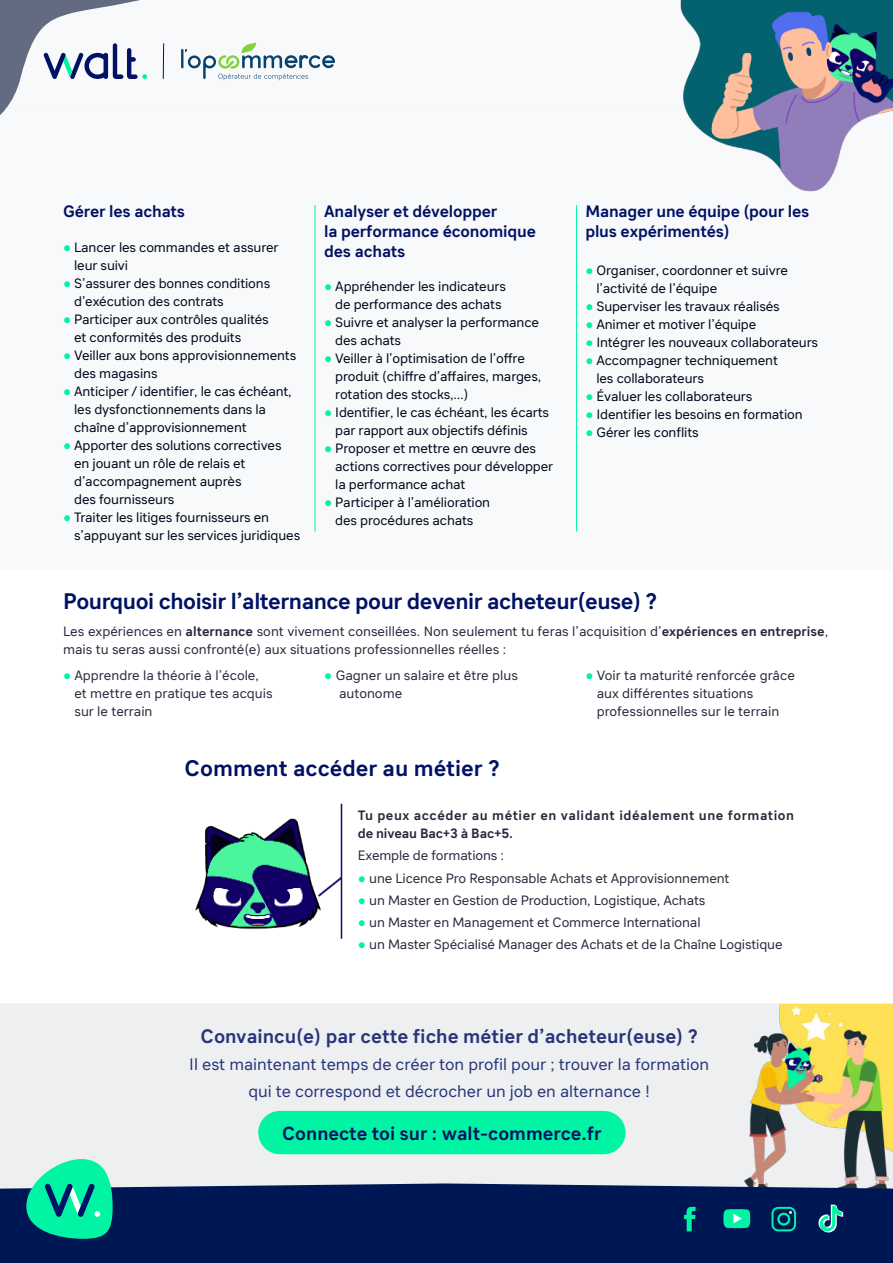
<style>
.page{position:relative;width:893px;height:1263px;background:#fff}
.page>*{position:absolute;margin:0;border:0;box-sizing:border-box;transform-origin:0 0}
.t1{font:700 22.5px "Sebino";letter-spacing:-.02em;color:#011163}
.t2{font:700 22.5px "Sebino";color:#011163}
.t3{font:700 19.5px "Sebino";color:#27357a}
.t4{font:700 18.9px "Sebino";color:#011163}
.t5{font:700 16.5px/19.8px "Sebino";letter-spacing:-.01em;color:#011163}
.t6{font:16.5px/27.2px "Sebino";color:#27357a;text-align:center}
.t7{font:13.5px/18px "Sebino";letter-spacing:-.01em;color:#00051a}
.t8{font:13.5px/18px "Sebino";letter-spacing:-.005em;color:#262b3c}
.t9{font:700 13.5px/18px "Sebino";letter-spacing:.035em;color:#262b3c}
.s1{font-family:"Impact";color:#00f4a3}
.s2{font-weight:700}
</style>
<div class="page">
<div style="left:0;top:0;width:893px;height:107px;background:#f8f9fa"></div>
<div style="left:0;top:107px;width:893px;height:463px;background:#f8f9fa"></div>
<div style="left:0;top:1003px;width:893px;height:185px;background:#eeeff1"></div>
<img style="left:745px;top:1004px;width:148px;height:179px">
<div style="left:258px;top:1111px;width:367px;height:43px;background:#00f4a3;border-radius:22px"></div>
<div style="left:0;top:1183px;width:893px;height:80px;background:#001755"></div>
<img style="left:680px;top:0;width:213px;height:192px">
<svg style="left:26px;top:1159px;width:87px;height:80px"></svg>
<svg style="left:684px;top:1207px;width:12px;height:24px"></svg>
<svg style="left:771px;top:1207px;width:25px;height:24px"></svg>
<svg style="left:818px;top:1204px;width:25px;height:28px"></svg>
<svg style="left:723px;top:1209px;width:27px;height:19px"></svg>
<svg style="left:0;top:0;width:335px;height:115px"></svg>
<hr style="left:315px;top:205px;width:1px;height:326px;background:#00f4a3">
<hr style="left:576px;top:205px;width:1px;height:326px;background:#00f4a3">
<img style="left:195px;top:805px;width:146px;height:134px">
<hr style="left:341px;top:804px;width:1px;height:135px;background:#011163">
<p class="t5" style="left:63px;top:203px;width:124px">Gérer les achats</p>
<p class="t7" style="left:74px;top:238px;width:206px;text-indent:-11px"><span class="s1">●</span> Lancer les commandes et assurer leur suivi</p>
<p class="t7" style="left:74px;top:274px;width:198px;text-indent:-11px"><span class="s1">●</span> S’assurer des bonnes conditions d’exécution des contrats</p>
<p class="t7" style="left:74px;top:310px;width:196px;text-indent:-11px"><span class="s1">●</span> Participer aux contrôles qualités et conformités des produits</p>
<p class="t7" style="left:74px;top:346px;width:224px;text-indent:-11px"><span class="s1">●</span> Veiller aux bons approvisionnements des magasins</p>
<p class="t7" style="left:74px;top:382px;width:219px;text-indent:-11px"><span class="s1">●</span> Anticiper / identifier, le cas échéant, les dysfonctionnements dans la chaîne d’approvisionnement</p>
<p class="t7" style="left:74px;top:436px;width:209px;text-indent:-11px"><span class="s1">●</span> Apporter des solutions correctives en jouant un rôle de relais et d’accompagnement auprès<br>des fournisseurs</p>
<p class="t7" style="left:74px;top:508px;width:228px;text-indent:-11px"><span class="s1">●</span> Traiter les litiges fournisseurs en s’appuyant sur les services juridiques</p>
<p class="t5" style="left:324px;top:203px;width:213px">Analyser et développer<br>la performance économique des achats</p>
<p class="t7" style="left:324px;top:278px;width:183px;text-align:center"><span class="s1">●</span> Appréhender les indicateurs de performance des achats</p>
<p class="t7" style="left:335px;top:314px;width:205px;text-indent:-11px"><span class="s1">●</span> Suivre et analyser la performance des achats</p>
<p class="t7" style="left:335px;top:350px;width:208px;text-indent:-11px"><span class="s1">●</span> Veiller à l’optimisation de l’offre produit (chiffre d’affaires, marges, rotation des stocks,…)</p>
<p class="t7" style="left:335px;top:404px;width:215px;text-indent:-11px"><span class="s1">●</span> Identifier, le cas échéant, les écarts par rapport aux objectifs définis</p>
<p class="t7" style="left:335px;top:440px;width:219px;text-indent:-11px"><span class="s1">●</span> Proposer et mettre en œuvre des actions correctives pour développer la performance achat</p>
<p class="t7" style="left:324px;top:494px;width:168px;text-align:center"><span class="s1">●</span> Participer à l’amélioration des procédures achats</p>
<p class="t5" style="left:585px;top:203px;width:226px">Manager une équipe (pour les plus expérimentés)</p>
<p class="t7" style="left:596px;top:261px;width:193px;text-indent:-11px"><span class="s1">●</span> Organiser, coordonner et suivre l’activité de l’équipe</p>
<p class="t7" style="left:585px;top:297px;width:196px"><span class="s1">●</span> Superviser les travaux réalisés</p>
<p class="t7" style="left:585px;top:315px;width:173px"><span class="s1">●</span> Animer et motiver l’équipe</p>
<p class="t7" style="left:585px;top:333px;width:234px"><span class="s1">●</span> Intégrer les nouveaux collaborateurs</p>
<p class="t7" style="left:596px;top:351px;width:183px;text-indent:-11px"><span class="s1">●</span> Accompagner techniquement les collaborateurs</p>
<p class="t7" style="left:585px;top:387px;width:169px"><span class="s1">●</span> Évaluer les collaborateurs</p>
<p class="t7" style="left:585px;top:406px;width:219px"><span class="s1">●</span> Identifier les besoins en formation</p>
<p class="t7" style="left:585px;top:424px;width:115px"><span class="s1">●</span> Gérer les conflits</p>
<h1 class="t1" style="left:63px;top:592px;width:596px">Pourquoi choisir l’alternance pour devenir acheteur(euse) ?</h1>
<p class="t8" style="left:63px;top:622px;width:767px">Les expériences en <span class="s2">alternance</span> sont vivement conseillées. Non seulement tu feras l’acquisition d’<span class="s2">expériences en entreprise</span>, mais tu seras aussi confronté(e) aux situations professionnelles réelles :</p>
<p class="t8" style="left:74px;top:667px;width:200px;text-indent:-11px"><span class="s1">●</span> Apprendre la théorie à l’école, et mettre en pratique tes acquis sur le terrain</p>
<p class="t8" style="left:339px;top:667px;width:180px;text-indent:-15px"><span class="s1">●</span> Gagner un salaire et être plus autonome</p>
<p class="t8" style="left:597px;top:667px;width:200px;text-indent:-11px"><span class="s1">●</span> Voir ta maturité renforcée grâce aux différentes situations professionnelles sur le terrain</p>
<h1 class="t2" style="left:185px;top:759px;width:317px">Comment accéder au métier ?</h1>
<p class="t9" style="left:358px;top:807px;width:438px">Tu peux accéder au métier en validant idéalement une formation de niveau Bac+3 à Bac+5.</p>
<p class="t8" style="left:358px;top:847px;width:148px">Exemple de formations :</p>
<p class="t8" style="left:358px;top:869px;width:373px"><span class="s1">●</span> une Licence Pro Responsable Achats et Approvisionnement</p>
<p class="t8" style="left:358px;top:891px;width:349px"><span class="s1">●</span> un Master en Gestion de Production, Logistique, Achats</p>
<p class="t8" style="left:358px;top:913px;width:344px"><span class="s1">●</span> un Master en Management et Commerce International</p>
<p class="t8" style="left:358px;top:936px;width:426px"><span class="s1">●</span> un Master Spécialisé Manager des Achats et de la Chaîne Logistique</p>
<h2 class="t3" style="left:201px;top:1025px;width:499px">Convaincu(e) par cette fiche métier d’acheteur(euse) ?</h2>
<p class="t6" style="left:189px;top:1051px;width:521px">Il est maintenant temps de créer ton profil pour ; trouver la formation qui te correspond et décrocher un job en alternance !</p>
<h3 class="t4" style="left:282px;top:1125px;width:321px">Connecte toi sur : walt-commerce.fr</h3>
</div>
